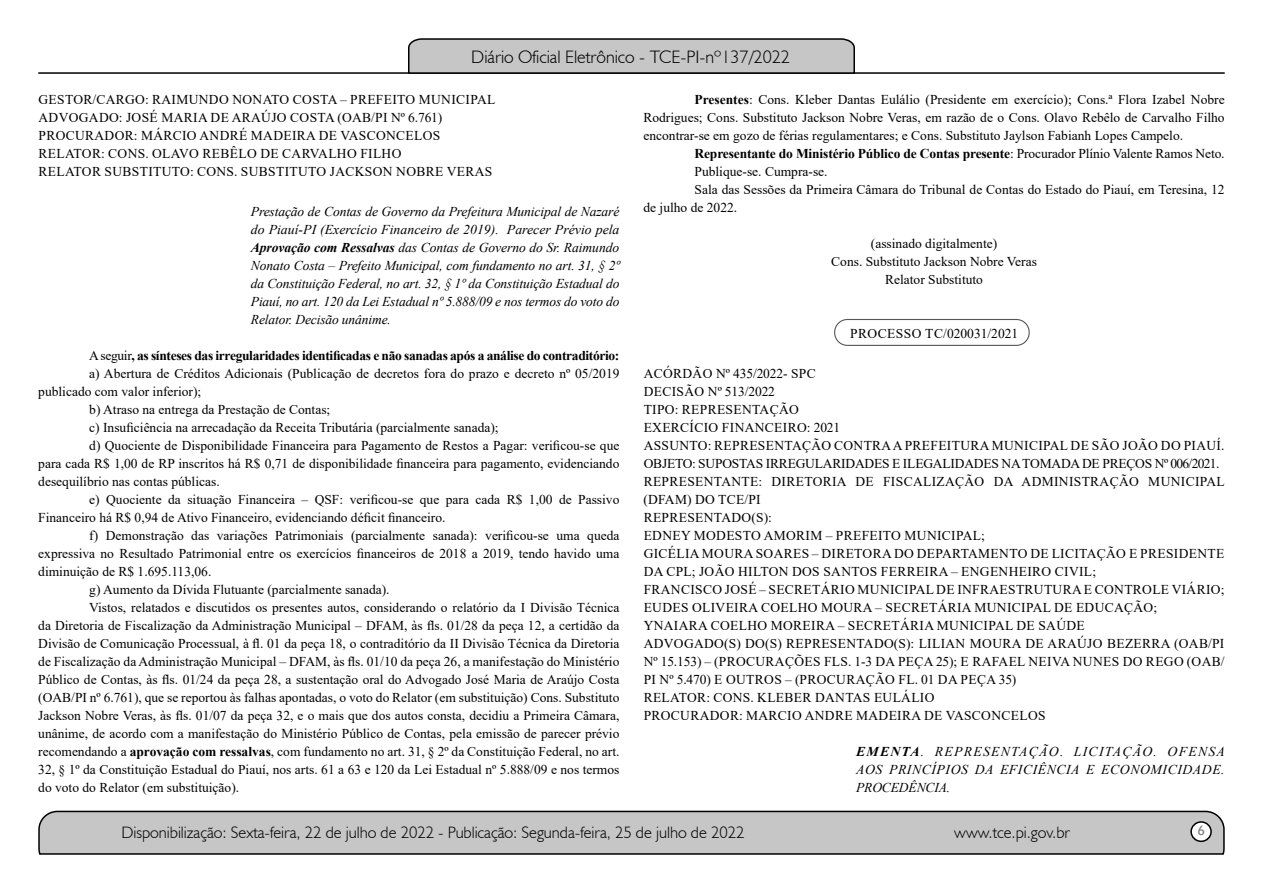
<style>
.page{position:relative;width:1263px;height:893px;background:#fff}
.page>*{position:absolute;margin:0;border:0;box-sizing:border-box;transform-origin:0 0}
.t1{font:300 18px "Humanist 521 BT";color:#000}
.t2{font:300 16.5px "Humanist 521 BT";color:#000}
.t3{font:15px "Estrangelo Edessa";color:#808080}
.t4{font:13.5px/18px "Times New Roman";color:#000;text-align:justify}
.t5{font:13.5px/18px "Times New Roman";letter-spacing:.025em;color:#000}
.t6{font:italic 13.5px/18px "Times New Roman";letter-spacing:-.01em;color:#000;text-align:justify}
.t7{font:700 13.5px "Times New Roman";letter-spacing:-.025em;color:#000}
.s1{font-weight:700}
.s2{font-weight:400}
</style>
<div class="page">
<svg style="left:38px;top:810px;width:1187px;height:45px;background:#b9b9b9"></svg>
<div style="left:1191px;top:822px;width:20px;height:19px;background:#fff;border-radius:50%"></div>
<div style="left:1190px;top:821px;width:22px;height:21px;border:2px solid #000;border-radius:50%"></div>
<hr style="left:38px;top:72px;width:1187px;height:2px;background:#000">
<svg style="left:407px;top:38px;width:449px;height:36px;background:#b4b4b4"></svg>
<div style="left:834px;top:319px;width:196px;height:27px;border:1px solid #575756;border-radius:13px"></div>
<h1 class="t1" style="left:471px;top:46px;width:320px">Diário Oficial Eletrônico - TCE-PI-nº137/2022</h1>
<p class="t5" style="left:39px;top:90px;width:458px">GESTOR/CARGO: RAIMUNDO NONATO COSTA – PREFEITO MUNICIPAL ADVOGADO: JOSÉ MARIA DE ARAÚJO COSTA (OAB/PI Nº 6.761)<br>PROCURADOR: MÁRCIO ANDRÉ MADEIRA DE VASCONCELOS RELATOR: CONS. OLAVO REBÊLO DE CARVALHO FILHO<br>RELATOR SUBSTITUTO: CONS. SUBSTITUTO JACKSON NOBRE VERAS</p>
<p class="t6" style="left:251px;top:202px;width:370px">Prestação de Contas de Governo da Prefeitura Municipal de Nazaré do Piauí-PI (Exercício Financeiro de 2019). Parecer Prévio pela <span class="s1">Aprovação com Ressalvas</span> das Contas de Governo do Sr. Raimundo Nonato Costa – Prefeito Municipal, com fundamento no art. 31, § 2º da Constituição Federal, no art. 32, § 1º da Constituição Estadual do Piauí, no art. 120 da Lei Estadual nº 5.888/09 e nos termos do voto do Relator. Decisão unânime.</p>
<p class="t7" style="left:89px;top:346px;width:532px"><span class="s2">A seguir</span>, as sínteses das irregularidades identificadas e não sanadas após a análise do contraditório:</p>
<p class="t4" style="left:89px;top:364px;width:532px">a) Abertura de Créditos Adicionais (Publicação de decretos fora do prazo e decreto nº 05/2019</p>
<p class="t4" style="left:38px;top:382px;width:165px">publicado com valor inferior);</p>
<p class="t4" style="left:89px;top:400px;width:243px">b) Atraso na entrega da Prestação de Contas;</p>
<p class="t4" style="left:89px;top:418px;width:411px">c) Insuficiência na arrecadação da Receita Tributária (parcialmente sanada);</p>
<p class="t4" style="left:89px;top:436px;width:532px">d) Quociente de Disponibilidade Financeira para Pagamento de Restos a Pagar: verificou-se que</p>
<p class="t4" style="left:38px;top:454px;width:583px">para cada R$ 1,00 de RP inscritos há R$ 0,71 de disponibilidade financeira para pagamento, evidenciando</p>
<p class="t4" style="left:38px;top:472px;width:183px">desequilíbrio nas contas públicas.</p>
<p class="t4" style="left:89px;top:490px;width:532px">e) Quociente da situação Financeira – QSF: verificou-se que para cada R$ 1,00 de Passivo</p>
<p class="t4" style="left:38px;top:508px;width:409px">Financeiro há R$ 0,94 de Ativo Financeiro, evidenciando déficit financeiro.</p>
<p class="t4" style="left:89px;top:526px;width:532px">f) Demonstração das variações Patrimoniais (parcialmente sanada): verificou-se uma queda</p>
<p class="t4" style="left:38px;top:544px;width:583px">expressiva no Resultado Patrimonial entre os exercícios financeiros de 2018 a 2019, tendo havido uma</p>
<p class="t4" style="left:38px;top:562px;width:175px">diminuição de R$ 1.695.113,06.</p>
<p class="t4" style="left:89px;top:580px;width:302px">g) Aumento da Dívida Flutuante (parcialmente sanada).</p>
<p class="t4" style="left:89px;top:598px;width:532px">Vistos, relatados e discutidos os presentes autos, considerando o relatório da I Divisão Técnica</p>
<p class="t4" style="left:38px;top:616px;width:583px">da Diretoria de Fiscalização da Administração Municipal – DFAM, às fls. 01/28 da peça 12, a certidão da</p>
<p class="t4" style="left:38px;top:634px;width:583px">Divisão de Comunicação Processual, à fl. 01 da peça 18, o contraditório da II Divisão Técnica da Diretoria</p>
<p class="t4" style="left:38px;top:652px;width:583px">de Fiscalização da Administração Municipal – DFAM, às fls. 01/10 da peça 26, a manifestação do Ministério</p>
<p class="t4" style="left:38px;top:670px;width:583px">Público de Contas, às fls. 01/24 da peça 28, a sustentação oral do Advogado José Maria de Araújo Costa</p>
<p class="t4" style="left:38px;top:688px;width:583px">(OAB/PI nº 6.761), que se reportou às falhas apontadas, o voto do Relator (em substituição) Cons. Substituto</p>
<p class="t4" style="left:38px;top:706px;width:583px">Jackson Nobre Veras, às fls. 01/07 da peça 32, e o mais que dos autos consta, decidiu a Primeira Câmara,</p>
<p class="t4" style="left:38px;top:724px;width:583px">unânime, de acordo com a manifestação do Ministério Público de Contas, pela emissão de parecer prévio</p>
<p class="t4" style="left:38px;top:742px;width:583px">recomendando a <span class="s1">aprovação com ressalvas</span>, com fundamento no art. 31, § 2º da Constituição Federal, no art.</p>
<p class="t4" style="left:38px;top:760px;width:583px">32, § 1º da Constituição Estadual do Piauí, nos arts. 61 a 63 e 120 da Lei Estadual nº 5.888/09 e nos termos</p>
<p class="t4" style="left:38px;top:778px;width:202px">do voto do Relator (em substituição).</p>
<p class="t4" style="left:643px;top:90px;width:583px;text-indent:51px"><span class="s1">Presentes</span>: Cons. Kleber Dantas Eulálio (Presidente em exercício); Cons.ª Flora Izabel Nobre Rodrigues; Cons. Substituto Jackson Nobre Veras, em razão de o Cons. Olavo Rebêlo de Carvalho Filho encontrar-se em gozo de férias regulamentares; e Cons. Substituto Jaylson Fabianh Lopes Campelo.</p>
<p class="t7" style="left:694px;top:143px;width:532px">Representante do Ministério Público de Contas presente<span class="s2">: Procurador Plínio Valente Ramos Neto.</span></p>
<p class="t4" style="left:694px;top:162px;width:135px">Publique-se. Cumpra-se.</p>
<p class="t4" style="left:694px;top:180px;width:532px">Sala das Sessões da Primeira Câmara do Tribunal de Contas do Estado do Piauí, em Teresina, 12</p>
<p class="t4" style="left:643px;top:198px;width:95px">de julho de 2022.</p>
<p class="t4" style="left:831px;top:234px;width:207px;text-align:center">(assinado digitalmente)<br>Cons. Substituto Jackson Nobre Veras<br>Relator Substituto</p>
<p class="t4" style="left:850px;top:324px;width:170px">PROCESSO TC/020031/2021</p>
<p class="t5" style="left:643px;top:364px;width:583px">ACÓRDÃO Nº 435/2022- SPC<br>DECISÃO Nº 513/2022<br>TIPO: REPRESENTAÇÃO<br>EXERCÍCIO FINANCEIRO: 2021<br>ASSUNTO: REPRESENTAÇÃO CONTRA A PREFEITURA MUNICIPAL DE SÃO JOÃO DO PIAUÍ.<br>OBJETO: SUPOSTAS IRREGULARIDADES E ILEGALIDADES NA TOMADA DE PREÇOS Nº 006/2021.<br>REPRESENTANTE: DIRETORIA DE FISCALIZAÇÃO DA ADMINISTRAÇÃO MUNICIPAL (DFAM) DO TCE/PI<br>REPRESENTADO(S):<br>EDNEY MODESTO AMORIM – PREFEITO MUNICIPAL;<br>GICÉLIA MOURA SOARES – DIRETORA DO DEPARTAMENTO DE LICITAÇÃO E PRESIDENTE DA CPL; JOÃO HILTON DOS SANTOS FERREIRA – ENGENHEIRO CIVIL;<br>FRANCISCO JOSÉ – SECRETÁRIO MUNICIPAL DE INFRAESTRUTURA E CONTROLE VIÁRIO; EUDES OLIVEIRA COELHO MOURA – SECRETÁRIA MUNICIPAL DE EDUCAÇÃO;<br>YNAIARA COELHO MOREIRA – SECRETÁRIA MUNICIPAL DE SAÚDE<br>ADVOGADO(S) DO(S) REPRESENTADO(S): LILIAN MOURA DE ARAÚJO BEZERRA (OAB/PI Nº 15.153) – (PROCURAÇÕES FLS. 1-3 DA PEÇA 25); E RAFAEL NEIVA NUNES DO REGO (OAB/ PI Nº 5.470) E OUTROS – (PROCURAÇÃO FL. 01 DA PEÇA 35)<br>RELATOR: CONS. KLEBER DANTAS EULÁLIO<br>PROCURADOR: MARCIO ANDRE MADEIRA DE VASCONCELOS</p>
<p class="t6" style="left:856px;top:742px;width:370px"><span class="s1">EMENTA</span>. REPRESENTAÇÃO. LICITAÇÃO. OFENSA AOS PRINCÍPIOS DA EFICIÊNCIA E ECONOMICIDADE.<br>PROCEDÊNCIA.</p>
<p class="t2" style="left:121px;top:822px;width:624px">Disponibilização: Sexta-feira, 22 de julho de 2022 - Publicação: Segunda-feira, 25 de julho de 2022</p>
<p class="t2" style="left:954px;top:822px;width:117px">www.tce.pi.gov.br</p>
<p class="t3" style="left:1197px;top:823px;width:9px">6</p>
</div>
